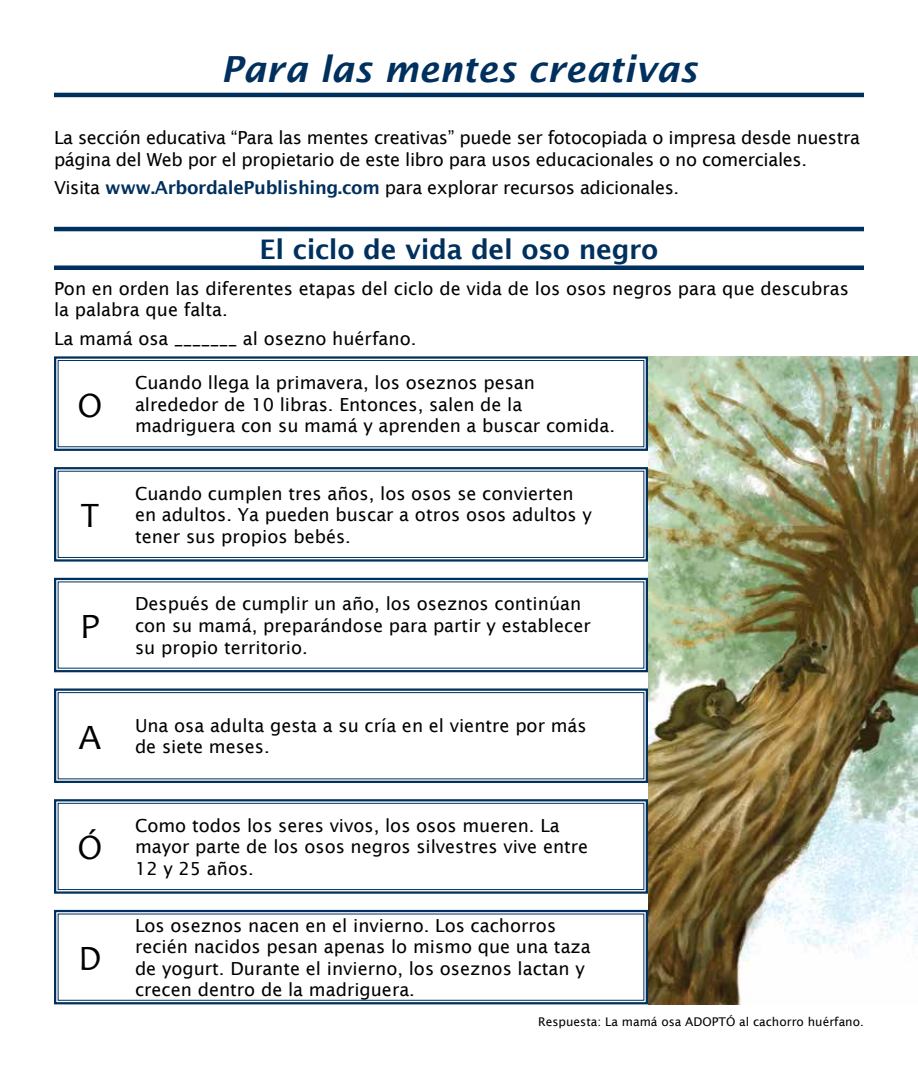
<style>
.page{position:relative;width:918px;height:1080px;background:#fff}
.page>*{position:absolute;margin:0;border:0;box-sizing:border-box;transform-origin:0 0}
.t1{font:italic 600 36px "Lucida Sans";color:#00305e}
.t2{font:36px "Candara";color:#000}
.t3{font:600 27px "Lucida Sans";letter-spacing:-.015em;color:#00305e}
.t4{font:18px/21.6px "Lucida Sans";color:#000}
.t5{font:18px/21.6px "Lucida Sans";letter-spacing:-.02em;color:#000}
.t6{font:12px "Lucida Sans";color:#000}
.s1{font-weight:600;color:#00305e}
</style>
<div class="page">
<img style="left:648px;top:356px;width:270px;height:648px">
<hr style="left:54px;top:266px;width:810px;height:4px;background:#00305e">
<hr style="left:54px;top:227px;width:810px;height:4px;background:#00305e">
<hr style="left:54px;top:93px;width:810px;height:4px;background:#00305e">
<svg style="left:54px;top:687px;width:595px;height:97px"></svg>
<div style="left:58px;top:692px;width:586px;height:87px;border:1px solid #00305e"></div>
<svg style="left:54px;top:909px;width:595px;height:96px"></svg>
<div style="left:58px;top:914px;width:586px;height:87px;border:1px solid #00305e"></div>
<svg style="left:54px;top:356px;width:595px;height:96px"></svg>
<div style="left:58px;top:360px;width:586px;height:87px;border:1px solid #00305e"></div>
<svg style="left:54px;top:577px;width:595px;height:96px"></svg>
<svg style="left:54px;top:466px;width:595px;height:97px"></svg>
<div style="left:58px;top:471px;width:586px;height:87px;border:1px solid #00305e"></div>
<svg style="left:54px;top:798px;width:595px;height:97px"></svg>
<div style="left:58px;top:803px;width:586px;height:87px;border:1px solid #00305e"></div>
<h1 class="t1" style="left:221px;top:48px;width:478px">Para las mentes creativas</h1>
<p class="t5" style="left:54px;top:127px;width:808px">La sección educativa “Para las mentes creativas” puede ser fotocopiada o impresa desde nuestra página del Web por el propietario de este libro para usos educacionales o no comerciales.</p>
<p class="t5" style="left:54px;top:177px;width:627px">Visita <span class="s1">www.ArbordalePublishing.com</span> para explorar recursos adicionales.</p>
<h2 class="t3" style="left:260px;top:234px;width:400px">El ciclo de vida del oso negro</h2>
<p class="t4" style="left:54px;top:277px;width:797px">Pon en orden las diferentes etapas del ciclo de vida de los osos negros para que descubras la palabra que falta.</p>
<p class="t4" style="left:54px;top:327px;width:364px">La mamá osa _______ al osezno huérfano.</p>
<h1 class="t2" style="left:78px;top:382px;width:26px">O</h1>
<h1 class="t2" style="left:81px;top:493px;width:20px">T</h1>
<h1 class="t2" style="left:80px;top:604px;width:21px">P</h1>
<p class="t4" style="left:135px;top:372px;width:482px">Cuando llega la primavera, los oseznos pesan alrededor de 10 libras. Entonces, salen de la madriguera con su mamá y aprenden a buscar comida.</p>
<p class="t4" style="left:135px;top:482px;width:458px">Cuando cumplen tres años, los osos se convierten en adultos. Ya pueden buscar a otros osos adultos y tener sus propios bebés.</p>
<p class="t4" style="left:135px;top:593px;width:457px">Después de cumplir un año, los oseznos continúan con su mamá, preparándose para partir y establecer su propio territorio.</p>
<p class="t4" style="left:79px;top:715px;width:509px;text-indent:56px">Una osa adulta gesta a su cría en el vientre por más<br><sup>A</sup> de siete meses.</p>
<h1 class="t2" style="left:78px;top:825px;width:26px">Ó</h1>
<h1 class="t2" style="left:78px;top:936px;width:25px">D</h1>
<p class="t4" style="left:135px;top:815px;width:455px">Como todos los seres vivos, los osos mueren. La mayor parte de los osos negros silvestres vive entre<br>12 y 25 años.</p>
<p class="t4" style="left:135px;top:914px;width:457px">Los oseznos nacen en el invierno. Los cachorros recién nacidos pesan apenas lo mismo que una taza de yogurt. Durante el invierno, los oseznos lactan y crecen dentro de la madriguera.</p>
<p class="t6" style="left:538px;top:1015px;width:327px">Respuesta: La mamá osa ADOPTÓ al cachorro huérfano.</p>
</div>
